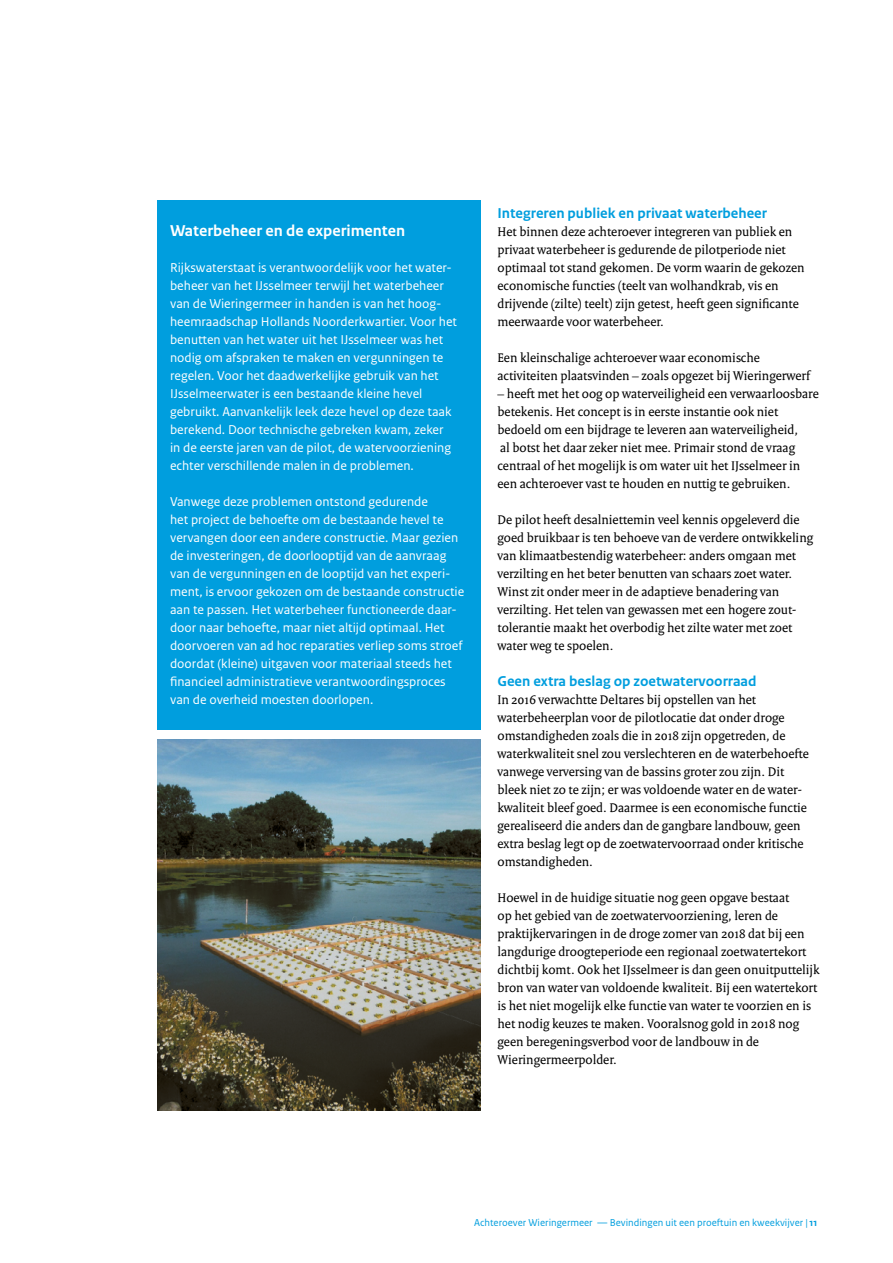
<style>
.page{position:relative;width:893px;height:1263px;background:#fff}
.page>*{position:absolute;margin:0;border:0;box-sizing:border-box;transform-origin:0 0}
.t1{font:700 16.5px "Rijksoverheid Sans Text";color:#fff}
.t2{font:700 15px "Rijksoverheid Sans Text";color:#009ede}
.t3{font:13.5px/18px "Rijksoverheid Serif";color:#000}
.t4{font:13.5px/18px "Rijksoverheid Sans Text Regular 2";color:#fff}
.t5{font:10.5px "Rijksoverheid Sans Text";color:#009ede}
.s1{font-weight:700}
</style>
<div class="page">
<div style="left:157px;top:200px;width:323px;height:529px;background:#009ede"></div>
<img style="left:157px;top:740px;width:323px;height:370px">
<p class="t1" style="left:170px;top:221px;width:237px">Waterbeheer en de experimenten</p>
<p class="t4" style="left:170px;top:259px;width:288px">Rijkswaterstaat is verantwoordelijk voor het water&shy;beheer van het IJsselmeer terwijl het waterbeheer van de Wieringermeer in handen is van het hoog&shy;heemraadschap Hollands Noorderkwartier. Voor het benutten van het water uit het IJsselmeer was het nodig om afspraken te maken en vergunningen te regelen. Voor het daadwerkelijke gebruik van het IJsselmeerwater is een bestaande kleine hevel gebruikt. Aanvankelijk leek deze hevel op deze taak berekend. Door technische gebreken kwam, zeker in de eerste jaren van de pilot, de watervoorziening echter verschillende malen in de problemen.</p>
<p class="t4" style="left:170px;top:493px;width:296px">Vanwege deze problemen ontstond gedurende<br>het project de behoefte om de bestaande hevel te vervangen door een andere constructie. Maar gezien de investeringen, de doorlooptijd van de aanvraag van de vergunningen en de looptijd van het experi&shy;ment, is ervoor gekozen om de bestaande constructie aan te passen. Het waterbeheer functioneerde daar&shy;door naar behoefte, maar niet altijd optimaal. Het doorvoeren van ad hoc reparaties verliep soms stroef doordat (kleine) uitgaven voor materiaal steeds het financieel administratieve verantwoordingsproces van de overheid moesten doorlopen.</p>
<p class="t2" style="left:497px;top:204px;width:271px">Integreren publiek en privaat waterbeheer</p>
<p class="t3" style="left:497px;top:222px;width:309px">Het binnen deze achteroever integreren van publiek en privaat waterbeheer is gedurende de pilotperiode niet optimaal tot stand gekomen. De vorm waarin de gekozen economische functies (teelt van wolhandkrab, vis en drijvende (zilte) teelt) zijn getest, heeft geen significante meerwaarde voor waterbeheer.</p>
<p class="t3" style="left:497px;top:348px;width:314px">Een kleinschalige achteroever waar economische activiteiten plaatsvinden – zoals opgezet bij Wieringerwerf</p>
<p class="t3" style="left:497px;top:384px;width:323px">– heeft met het oog op waterveiligheid een verwaarloosbare betekenis. Het concept is in eerste instantie ook niet bedoeld om een bijdrage te leveren aan waterveiligheid,<br>al botst het daar zeker niet mee. Primair stond de vraag centraal of het mogelijk is om water uit het IJsselmeer in een achteroever vast te houden en nuttig te gebruiken.</p>
<p class="t3" style="left:497px;top:510px;width:317px">De pilot heeft desalniettemin veel kennis opgeleverd die goed bruikbaar is ten behoeve van de verdere ontwikkeling van klimaatbestendig waterbeheer: anders omgaan met verzilting en het beter benutten van schaars zoet water.<br>Winst zit onder meer in de adaptieve benadering van verzilting. Het telen van gewassen met een hogere zout&shy;tolerantie maakt het overbodig het zilte water met zoet water weg te spoelen.</p>
<p class="t2" style="left:497px;top:672px;width:261px">Geen extra beslag op zoetwatervoorraad</p>
<p class="t3" style="left:497px;top:690px;width:313px">In 2016 verwachtte Deltares bij opstellen van het waterbeheerplan voor de pilotlocatie dat onder droge omstandigheden zoals die in 2018 zijn opgetreden, de waterkwaliteit snel zou verslechteren en de waterbehoefte vanwege verversing van de bassins groter zou zijn. Dit bleek niet zo te zijn; er was voldoende water en de water&shy;kwaliteit bleef goed. Daarmee is een economische functie gerealiseerd die anders dan de gangbare landbouw, geen extra beslag legt op de zoetwatervoorraad onder kritische omstandigheden.</p>
<p class="t3" style="left:497px;top:888px;width:323px">Hoewel in de huidige situatie nog geen opgave bestaat<br>op het gebied van de zoetwatervoorziening, leren de praktijkervaringen in de droge zomer van 2018 dat bij een langdurige droogteperiode een regionaal zoetwatertekort dichtbij komt. Ook het IJsselmeer is dan geen onuitputtelijk bron van water van voldoende kwaliteit. Bij een watertekort is het niet mogelijk elke functie van water te voorzien en is het nodig keuzes te maken. Vooralsnog gold in 2018 nog geen beregeningsverbod voor de landbouw in de Wieringermeerpolder.</p>
<p class="t5" style="left:474px;top:1216px;width:345px">Achteroever Wieringermeer — Bevindingen uit een proeftuin en kweekvijver | <span class="s1">11</span></p>
</div>
